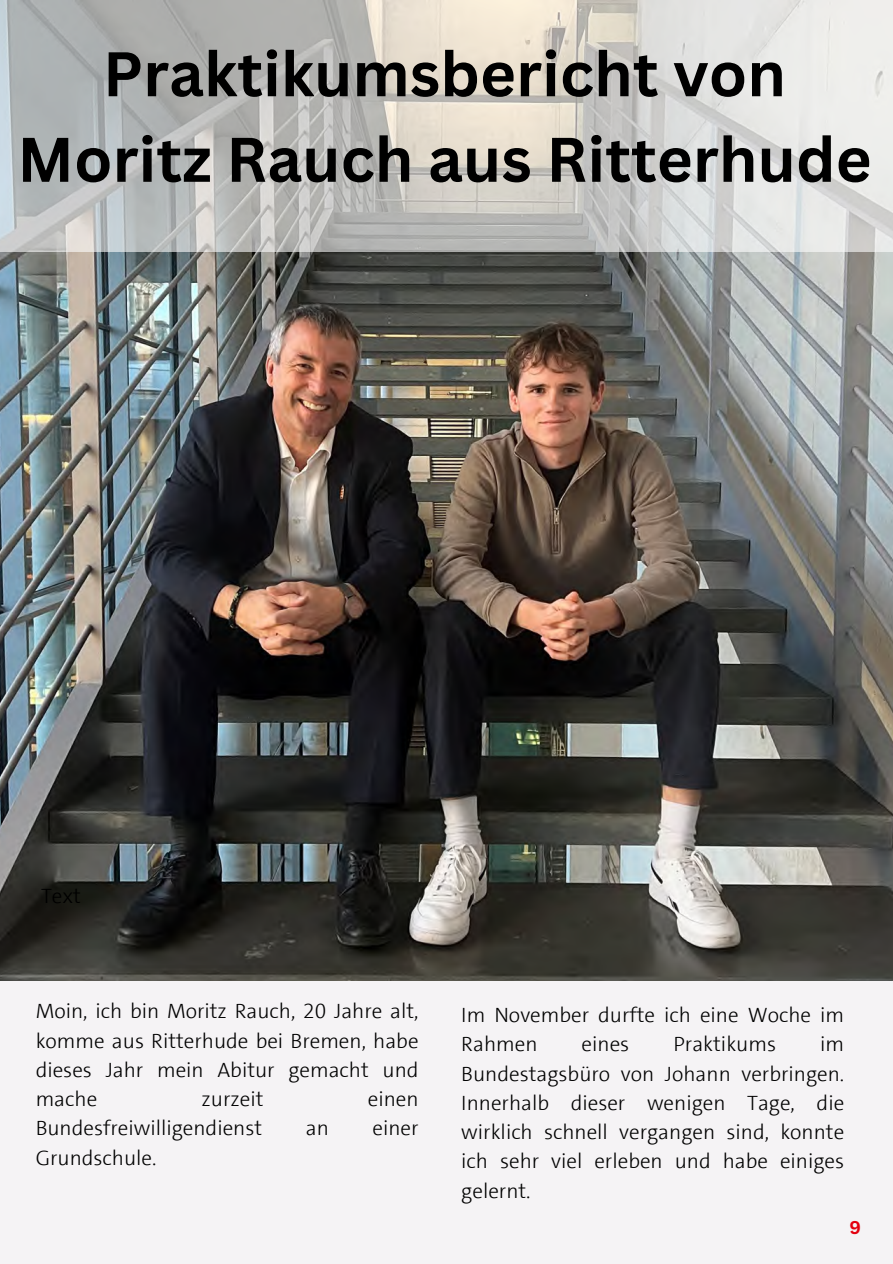
<style>
.page{position:relative;width:893px;height:1264px;background:#fff}
.page>*{position:absolute;margin:0;border:0;box-sizing:border-box;transform-origin:0 0}
.t1{font:700 61.5px "Canva Sans";color:#000}
.t2{font:300 21px/29.2px "SPD The Sans";color:#000;text-align:justify}
.t3{font:700 18px "Canva Sans";color:#e3000f}
</style>
<div class="page">
<div style="left:0;top:0;width:892px;height:1263px;background:#f5f3f5"></div>
<img style="left:0;top:251px;width:892px;height:729px">
<svg style="left:0;top:0;width:892px;height:251px;background:#cacac6"></svg>
<p class="t1" style="left:103px;top:31px;width:684px">Praktikumsbericht von</p>
<p class="t1" style="left:17px;top:116px;width:855px">Moritz Rauch aus Ritterhude</p>
<p class="t2" style="left:41px;top:881px;width:41px">Text</p>
<p class="t2" style="left:36px;top:996px;width:384px">Moin, ich bin Moritz Rauch, 20 Jahre alt, komme aus Ritterhude bei Bremen, habe dieses Jahr mein Abitur gemacht und mache</p>
<p class="t2" style="left:201px;top:1084px;width:63px">zurzeit</p>
<p class="t2" style="left:368px;top:1084px;width:52px">einen</p>
<p class="t2" style="left:36px;top:1113px;width:228px">Bundesfreiwilligendienst</p>
<p class="t2" style="left:306px;top:1113px;width:25px">an</p>
<p class="t2" style="left:372px;top:1113px;width:48px">einer</p>
<p class="t2" style="left:36px;top:1143px;width:122px">Grundschule.</p>
<p class="t2" style="left:461px;top:1000px;width:384px">Im November durfte ich eine Woche im<br>Rahmen</p>
<p class="t2" style="left:581px;top:1029px;width:49px">eines</p>
<p class="t2" style="left:673px;top:1029px;width:104px">Praktikums</p>
<p class="t2" style="left:461px;top:1029px;width:384px;text-indent:359px">im Bundestagsbüro von Johann verbringen.<br>Innerhalb dieser wenigen Tage, die wirklich schnell vergangen sind, konnte ich sehr viel erleben und habe einiges gelernt.</p>
<p class="t3" style="left:849px;top:1214px;width:13px">9</p>
</div>
